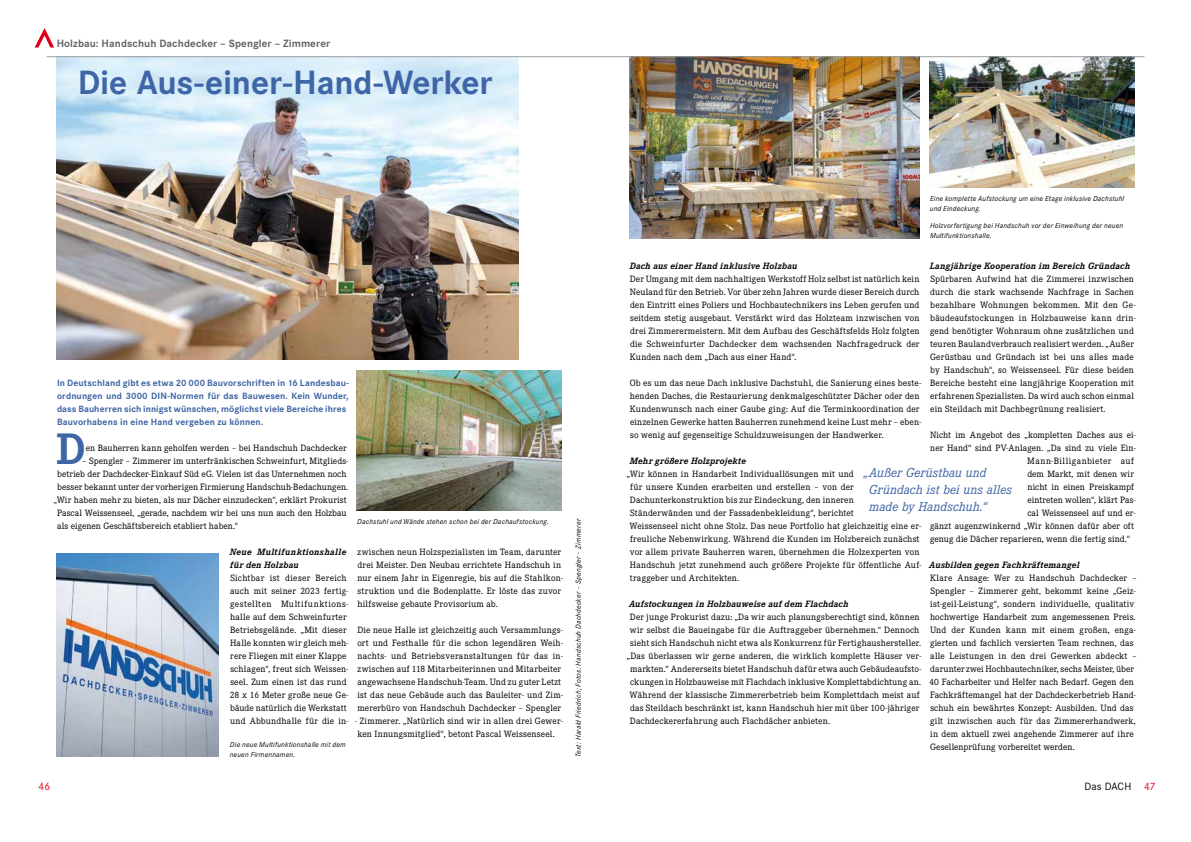
<style>
.page{position:relative;width:1191px;height:842px;background:#fff}
.page>*{position:absolute;margin:0;border:0;box-sizing:border-box;transform-origin:0 0}
.t1{font:700 45.8px "Corporate E Pro";color:#3e65a5}
.t2{font:700 35px "Corporate S Pro";letter-spacing:-.005em;color:#3e65a5}
.t3{font:italic 13.5px/17px "Corporate E Pro";color:#3e65a5}
.t4{font:700 11px "Corporate S Pro";letter-spacing:.01em;color:#646567}
.t5{font:11px "Corporate S Pro";color:#000}
.t6{font:11px "Corporate S Pro";color:#e2001a}
.t7{font:9.5px/13px "Corporate E Pro";letter-spacing:.01em;color:#000}
.t8{font:700 9.5px/13px "Corporate S Pro";letter-spacing:.01em;color:#3e65a5}
.t9{font:italic 700 9.5px/13px "Corporate E Pro";letter-spacing:.015em;color:#000}
.t10{font:9.5px "Corporate E Pro";letter-spacing:.045em;color:#000}
.t11{font:italic 7.5px/10px "Corporate S Pro";letter-spacing:.025em;color:#000}
.s1{color:#e2001a}
</style>
<div class="page">
<img style="left:57px;top:553px;width:161px;height:204px">
<img style="left:357px;top:371px;width:204px;height:139px">
<img style="left:57px;top:57px;width:461px;height:302px">
<img style="left:629px;top:57px;width:290px;height:181px">
<img style="left:929px;top:57px;width:205px;height:130px">
<svg style="left:35px;top:28px;width:19px;height:20px"></svg>
<hr style="left:47px;top:56px;width:1097px;height:1px;background:#9c9e9f">
<p class="t4" style="left:57px;top:35px;width:275px">Holzbau: Handschuh Dachdecker – Spengler – Zimmerer</p>
<h2 class="t2" style="left:78px;top:55px;width:416px">Die Aus-einer-Hand-Werker</h2>
<p class="t8" style="left:57px;top:376px;width:293px">In Deutschland gibt es etwa 20 000 Bauvorschriften in 16 Landesbau&shy;ordnungen und 3000 DIN-Normen für das Bauwesen. Kein Wunder, dass Bauherren sich innigst wünschen, möglichst viele Bereiche ihres Bauvorhabens in eine Hand vergeben zu können.</p>
<h1 class="t1" style="left:56px;top:417px;width:31px">D</h1>
<p class="t7" style="left:86px;top:441px;width:262px">en Bauherren kann geholfen werden – bei Handschuh Dachdecker</p>
<p class="t7" style="left:82px;top:454px;width:268px">– Spengler – Zimmerer im unterfränkischen Schweinfurt, Mitglieds-</p>
<p class="t7" style="left:57px;top:467px;width:291px">betrieb der Dachdecker-Einkauf Süd eG. Vielen ist das Unternehmen noch</p>
<p class="t7" style="left:57px;top:480px;width:292px">besser bekannt unter der vorherigen Firmierung Handschuh-Bedachungen.</p>
<p class="t7" style="left:54px;top:493px;width:294px">„Wir haben mehr zu bieten, als nur Dächer einzudecken“, erklärt Prokurist</p>
<p class="t7" style="left:57px;top:506px;width:291px">Pascal Weissenseel, „gerade, nachdem wir bei uns nun auch den Holzbau</p>
<p class="t7" style="left:57px;top:519px;width:182px">als eigenen Geschäftsbereich etabliert haben.“</p>
<p class="t9" style="left:230px;top:545px;width:118px">Neue Multifunktionshalle für den Holzbau</p>
<p class="t7" style="left:230px;top:571px;width:120px">Sichtbar ist dieser Bereich auch mit seiner 2023 fertig&shy;gestellten Multifunktions&shy;halle auf dem Schweinfurter<br>Betriebsgelände. „Mit dieser<br>Halle konnten wir gleich meh&shy;rere Fliegen mit einer Klappe schlagen“, freut sich Weissen&shy;seel. Zum einen ist das rund<br>28 x 16 Meter große neue Ge&shy;bäude natürlich die Werkstatt und Abbundhalle für die in-</p>
<p class="t11" style="left:357px;top:516px;width:193px">Dachstuhl und Wände stehen schon bei der Dachaufstockung.</p>
<p class="t7" style="left:357px;top:545px;width:207px">zwischen neun Holzspezialisten im Team, darunter drei Meister. Den Neubau errichtete Handschuh in nur einem Jahr in Eigenregie, bis auf die Stahlkon&shy;struktion und die Bodenplatte. Er löste das zuvor hilfsweise gebaute Provisorium ab.</p>
<p class="t7" style="left:357px;top:623px;width:207px">Die neue Halle ist gleichzeitig auch Versammlungs&shy;ort und Festhalle für die schon legendären Weih&shy;nachts- und Betriebsveranstaltungen für das in&shy;zwischen auf 118 Mitarbeiterinnen und Mitarbeiter angewachsene Handschuh-Team. Und zu guter Letzt ist das neue Gebäude auch das Bauleiter- und Zim&shy;mererbüro von Handschuh Dachdecker – Spengler</p>
<p class="t7" style="left:355px;top:714px;width:209px">- Zimmerer. „Natürlich sind wir in allen drei Gewer&shy;ken Innungsmitglied“, betont Pascal Weissenseel.</p>
<p class="t11" style="left:230px;top:739px;width:118px">Die neue Multifunktionshalle mit dem neuen Firmennamen.</p>
<p class="t11" style="left:573px;top:757px;width:240px;rotate:-90deg">Text: Harald Friedrich; Fotos: Handschuh Dachdecker – Spengler – Zimmerer</p>
<p class="t11" style="left:930px;top:193px;width:196px">Eine komplette Aufstockung um eine Etage inklusive Dachstuhl und Eindeckung.</p>
<p class="t11" style="left:930px;top:220px;width:195px">Holzvorfertigung bei Handschuh vor der Einweihung der neuen<br>Multifunktionshalle.</p>
<p class="t9" style="left:930px;top:259px;width:202px">Langjährige Kooperation im Bereich Gründach</p>
<p class="t7" style="left:930px;top:272px;width:207px">Spürbaren Aufwind hat die Zimmerei inzwischen durch die stark wachsende Nachfrage in Sachen bezahlbare Wohnungen bekommen. Mit den Ge&shy;bäudeaufstockungen in Holzbauweise kann drin&shy;gend benötigter Wohnraum ohne zusätzlichen und teuren Baulandverbrauch realisiert werden. „Außer Gerüstbau und Gründach ist bei uns alles made by Handschuh“, so Weissenseel. Für diese beiden Bereiche besteht eine langjährige Kooperation mit erfahrenen Spezialisten. Da wird auch schon einmal ein Steildach mit Dachbegrünung realisiert.</p>
<p class="t7" style="left:930px;top:428px;width:207px">Nicht im Angebot des „kompletten Daches aus ei-</p>
<p class="t7" style="left:930px;top:441px;width:207px">ner Hand“ sind PV-Anlagen. „Da sind zu viele Ein-</p>
<p class="t10" style="left:1027px;top:455px;width:108px">Mann-Billiganbieter auf</p>
<p class="t7" style="left:1027px;top:467px;width:108px">dem Markt, mit denen wir</p>
<p class="t7" style="left:1027px;top:480px;width:108px">nicht in einen Preiskampf</p>
<p class="t7" style="left:1027px;top:493px;width:110px">eintreten wollen“, klärt Pas-</p>
<p class="t7" style="left:1027px;top:506px;width:110px">cal Weissenseel auf und er-</p>
<p class="t7" style="left:930px;top:519px;width:205px">gänzt augenzwinkernd „Wir können dafür aber oft</p>
<p class="t7" style="left:930px;top:532px;width:201px">genug die Dächer reparieren, wenn die fertig sind.“</p>
<p class="t9" style="left:929px;top:558px;width:152px">Ausbilden gegen Fachkräftemangel</p>
<p class="t7" style="left:929px;top:571px;width:209px">Klare Ansage: Wer zu Handschuh Dachdecker – Spengler – Zimmerer geht, bekommt keine „Geiz&shy;ist-geil-Leistung“, sondern individuelle, qualitativ hochwertige Handarbeit zum angemessenen Preis.<br>Und der Kunden kann mit einem großen, enga&shy;gierten und fachlich versierten Team rechnen, das alle Leistungen in den drei Gewerken abdeckt – darunter zwei Hochbautechniker, sechs Meister, über 40 Facharbeiter und Helfer nach Bedarf. Gegen den Fachkräftemangel hat der Dachdeckerbetrieb Hand&shy;schuh ein bewährtes Konzept: Ausbilden. Und das gilt inzwischen auch für das Zimmererhandwerk, in dem aktuell zwei angehende Zimmerer auf ihre Gesellenprüfung vorbereitet werden.</p>
<p class="t9" style="left:630px;top:259px;width:169px">Dach aus einer Hand inklusive Holzbau</p>
<p class="t7" style="left:630px;top:272px;width:291px;text-align:justify">Der Umgang mit dem nachhaltigen Werkstoff Holz selbst ist natürlich kein Neuland für den Betrieb. Vor über zehn Jahren wurde dieser Bereich durch den Eintritt eines Poliers und Hochbautechnikers ins Leben gerufen und seitdem stetig ausgebaut. Verstärkt wird das Holzteam inzwischen von drei Zimmerermeistern. Mit dem Aufbau des Geschäftsfelds Holz folgten die Schweinfurter Dachdecker dem wachsenden Nachfragedruck der Kunden nach dem „Dach aus einer Hand“.</p>
<p class="t7" style="left:630px;top:376px;width:293px">Ob es um das neue Dach inklusive Dachstuhl, die Sanierung eines beste&shy;henden Daches, die Restaurierung denkmalgeschützter Dächer oder den Kundenwunsch nach einer Gaube ging: Auf die Terminkoordination der einzelnen Gewerke hatten Bauherren zunehmend keine Lust mehr – eben&shy;so wenig auf gegenseitige Schuldzuweisungen der Handwerker.</p>
<p class="t9" style="left:630px;top:454px;width:118px">Mehr größere Holzprojekte</p>
<p class="t7" style="left:629px;top:467px;width:293px;text-indent:-3px">„Wir können in Handarbeit Individuallösungen mit und<br>für unsere Kunden erarbeiten und erstellen – von der Dachunterkonstruktion bis zur Eindeckung, den inneren<br>Ständerwänden und der Fassadenbekleidung“, berichtet<br>Weissenseel nicht ohne Stolz. Das neue Portfolio hat gleichzeitig eine er&shy;freuliche Nebenwirkung. Während die Kunden im Holzbereich zunächst vor allem private Bauherren waren, übernehmen die Holzexperten von Handschuh jetzt zunehmend auch größere Projekte für öffentliche Auf&shy;traggeber und Architekten.</p>
<p class="t9" style="left:629px;top:597px;width:221px">Aufstockungen in Holzbauweise auf dem Flachdach</p>
<p class="t7" style="left:630px;top:610px;width:291px">Der junge Prokurist dazu: „Da wir auch planungsberechtigt sind, können</p>
<p class="t7" style="left:630px;top:623px;width:291px">wir selbst die Baueingabe für die Auftraggeber übernehmen.“ Dennoch</p>
<p class="t7" style="left:630px;top:636px;width:292px">sieht sich Handschuh nicht etwa als Konkurrenz für Fertighaushersteller.</p>
<p class="t7" style="left:626px;top:649px;width:296px">„Das überlassen wir gerne anderen, die wirklich komplette Häuser ver-</p>
<p class="t7" style="left:630px;top:662px;width:293px">markten.“ Andererseits bietet Handschuh dafür etwa auch Gebäudeaufsto-</p>
<p class="t7" style="left:630px;top:675px;width:292px">ckungen in Holzbauweise mit Flachdach inklusive Komplettabdichtung an.</p>
<p class="t7" style="left:629px;top:688px;width:291px">Während der klassische Zimmererbetrieb beim Komplettdach meist auf</p>
<p class="t7" style="left:630px;top:701px;width:291px">das Steildach beschränkt ist, kann Handschuh hier mit über 100-jähriger</p>
<p class="t7" style="left:630px;top:714px;width:202px">Dachdeckererfahrung auch Flachdächer anbieten.</p>
<h3 class="t3" style="left:869px;top:463px;width:144px;text-indent:-5px">„Außer Gerüstbau und<br>Gründach ist bei uns alles made by Handschuh.“</h3>
<p class="t6" style="left:39px;top:778px;width:13px">46</p>
<p class="t5" style="left:1084px;top:778px;width:73px">Das DACH <span class="s1">47</span></p>
</div>
